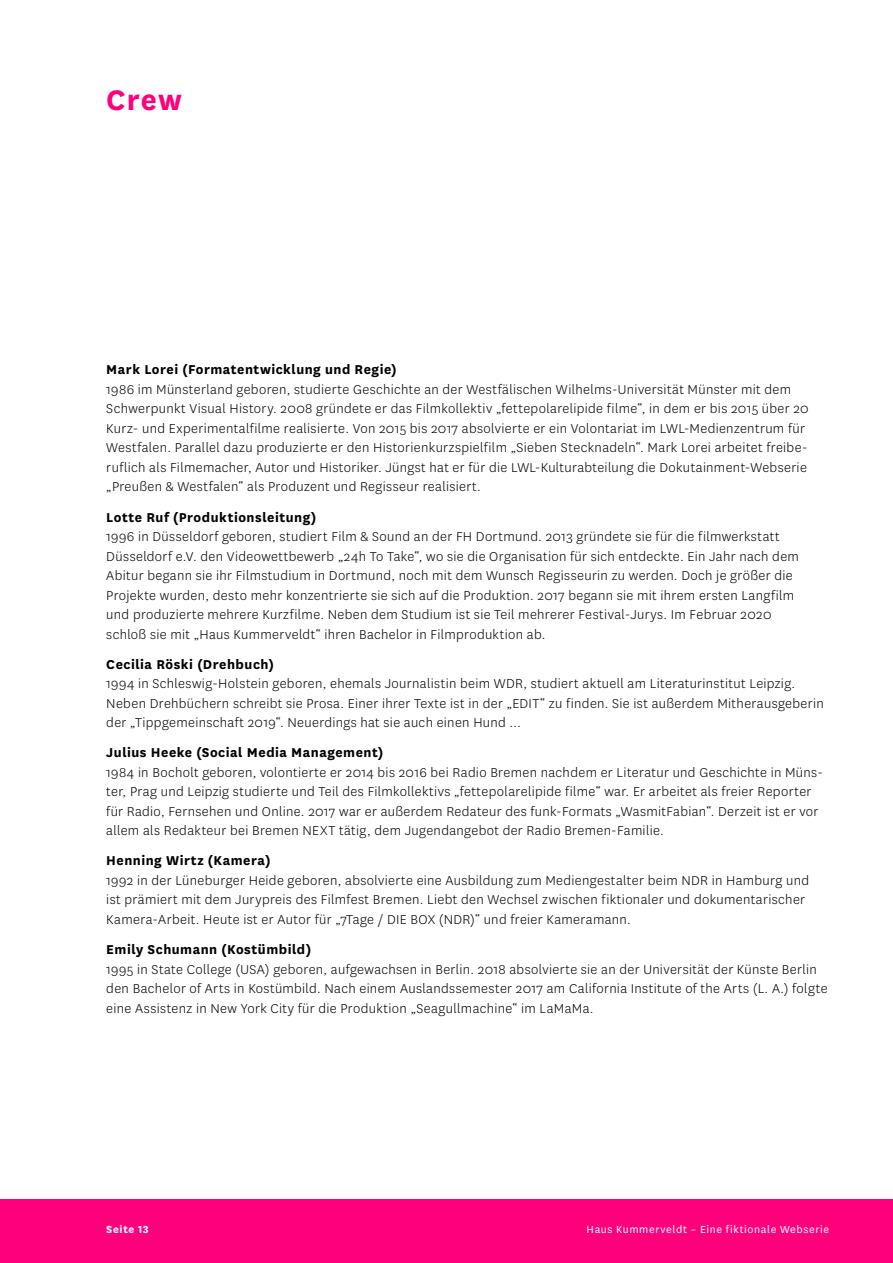
<style>
.page{position:relative;width:893px;height:1263px;background:#fff}
.page>*{position:absolute;margin:0;border:0;box-sizing:border-box;transform-origin:0 0}
.t1{font:700 33px "National";color:#ff007d}
.t2{font:300 15px/19.5px "National";letter-spacing:.025em;color:#000}
.t3{font:700 15px "National";letter-spacing:.035em;color:#000}
.t4{font:12px "National";letter-spacing:.055em;color:#fff}
.t5{font:700 12px "National";letter-spacing:.05em;color:#fff}
</style>
<div class="page">
<div style="left:0;top:1199px;width:893px;height:64px;background:#ff007d"></div>
<h1 class="t1" style="left:106px;top:76px;width:77px">Crew</h1>
<p class="t3" style="left:106px;top:359px;width:292px">Mark Lorei (Formatentwicklung und Regie)</p>
<p class="t2" style="left:106px;top:379px;width:704px">1986 im Münsterland geboren, studierte Geschichte an der Westfälischen Wilhelms-Universität Münster mit dem Schwerpunkt Visual History. 2008 gründete er das Filmkollektiv „fettepolarelipide filme“, in dem er bis 2015 über 20<br>Kurz- und Experimentalfilme realisierte. Von 2015 bis 2017 absolvierte er ein Volontariat im LWL-Medienzentrum für Westfalen. Parallel dazu produzierte er den Historienkurzspielfilm „Sieben Stecknadeln“. Mark Lorei arbeitet freibe&shy;ruflich als Filmemacher, Autor und Historiker. Jüngst hat er für die LWL-Kulturabteilung die Dokutainment-Webserie „Preußen &amp; Westfalen“ als Produzent und Regisseur realisiert.</p>
<p class="t3" style="left:106px;top:506px;width:211px">Lotte Ruf (Produktionsleitung)</p>
<p class="t2" style="left:106px;top:526px;width:694px">1996 in Düsseldorf geboren, studiert Film &amp; Sound an der FH Dortmund. 2013 gründete sie für die filmwerkstatt Düsseldorf e.V. den Videowettbewerb „24h To Take“, wo sie die Organisation für sich entdeckte. Ein Jahr nach dem Abitur begann sie ihr Filmstudium in Dortmund, noch mit dem Wunsch Regisseurin zu werden. Doch je größer die Projekte wurden, desto mehr konzentrierte sie sich auf die Produktion. 2017 begann sie mit ihrem ersten Langfilm und produzierte mehrere Kurzfilme. Neben dem Studium ist sie Teil mehrerer Festival-Jurys. Im Februar 2020 schloß sie mit „Haus Kummerveldt“ ihren Bachelor in Filmproduktion ab.</p>
<p class="t3" style="left:106px;top:653px;width:169px">Cecilia Röski (Drehbuch)</p>
<p class="t2" style="left:106px;top:673px;width:719px">1994 in Schleswig-Holstein geboren, ehemals Journalistin beim WDR, studiert aktuell am Literaturinstitut Leipzig.<br>Neben Drehbüchern schreibt sie Prosa. Einer ihrer Texte ist in der „EDIT“ zu finden. Sie ist außerdem Mitherausgeberin der „Tippgemeinschaft 2019“. Neuerdings hat sie auch einen Hund …</p>
<p class="t3" style="left:106px;top:742px;width:279px">Julius Heeke (Social Media Management)</p>
<p class="t2" style="left:106px;top:762px;width:718px">1984 in Bocholt geboren, volontierte er 2014 bis 2016 bei Radio Bremen nachdem er Literatur und Geschichte in Müns&shy;ter, Prag und Leipzig studierte und Teil des Filmkollektivs „fettepolarelipide filme“ war. Er arbeitet als freier Reporter für Radio, Fernsehen und Online. 2017 war er außerdem Redateur des funk-Formats „WasmitFabian“. Derzeit ist er vor allem als Redakteur bei Bremen NEXT tätig, dem Jugendangebot der Radio Bremen-Familie.</p>
<p class="t3" style="left:106px;top:850px;width:166px">Henning Wirtz (Kamera)</p>
<p class="t2" style="left:106px;top:870px;width:704px">1992 in der Lüneburger Heide geboren, absolvierte eine Ausbildung zum Mediengestalter beim NDR in Hamburg und ist prämiert mit dem Jurypreis des Filmfest Bremen. Liebt den Wechsel zwischen fiktionaler und dokumentarischer<br>Kamera-Arbeit. Heute ist er Autor für „7Tage / DIE BOX (NDR)“ und freier Kameramann.</p>
<p class="t3" style="left:106px;top:939px;width:206px">Emily Schumann (Kostümbild)</p>
<p class="t2" style="left:106px;top:959px;width:723px">1995 in State College (USA) geboren, aufgewachsen in Berlin. 2018 absolvierte sie an der Universität der Künste Berlin den Bachelor of Arts in Kostümbild. Nach einem Auslandssemester 2017 am California Institute of the Arts (L. A.) folgte eine Assistenz in New York City für die Produktion „Seagullmachine“ im LaMaMa.</p>
<p class="t5" style="left:106px;top:1221px;width:44px">Seite 13</p>
<p class="t4" style="left:587px;top:1222px;width:244px">Haus Kummerveldt – Eine fiktionale Webserie</p>
</div>
